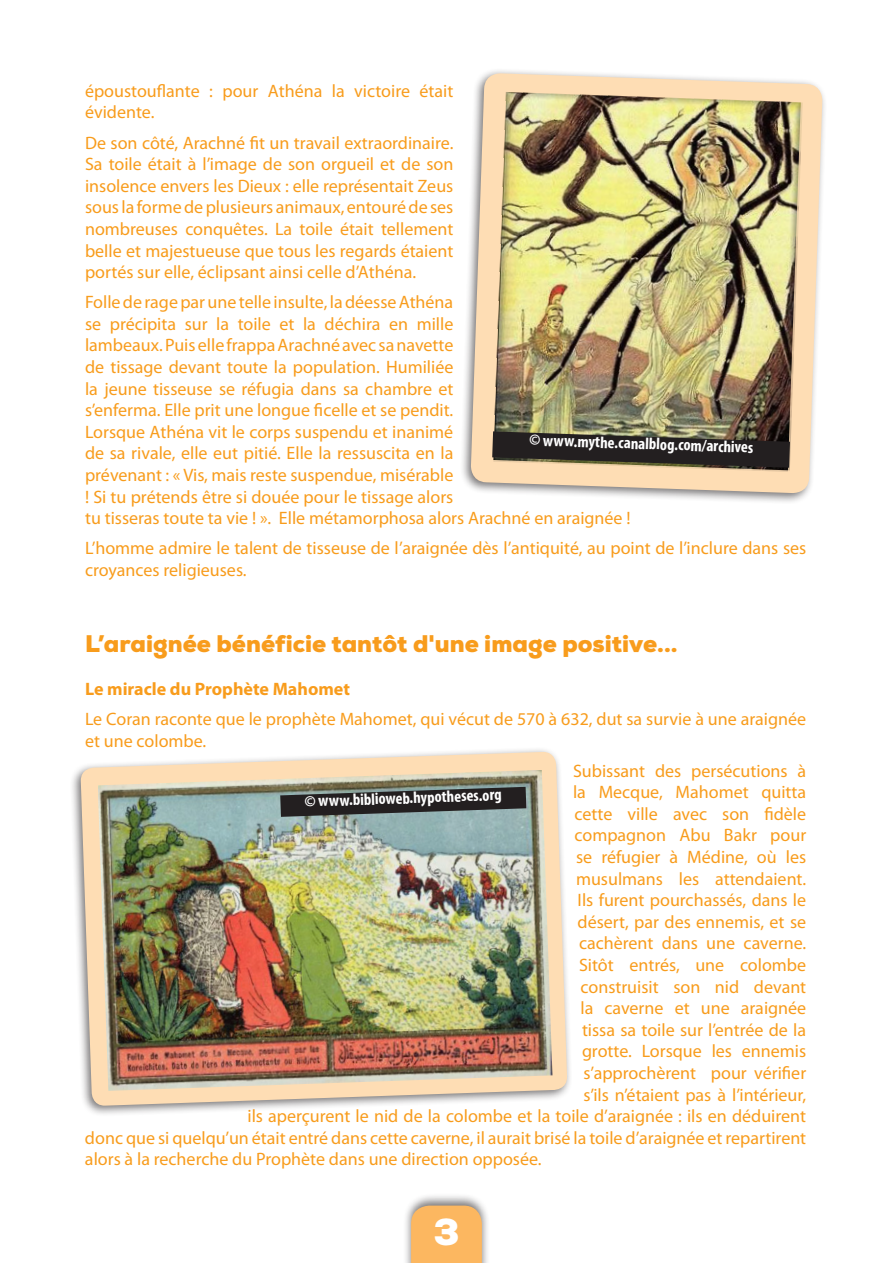
<style>
.page{position:relative;width:893px;height:1263px;background:#fff}
.page>*{position:absolute;margin:0;border:0;box-sizing:border-box;transform-origin:0 0}
.t1{font:900 37.5px "Nexa";color:#fff}
.t2{font:900 24px "Nexa";color:#f89c1c}
.t3{font:18px/21.6px "Myriad Pro";color:#f89c1c}
.t4{font:700 18px "Myriad Pro";color:#f89c1c}
.t5{font:700 condensed 16.5px "Myriad Pro";color:#fff}
</style>
<div class="page">
<div style="left:402px;top:1192px;width:88px;height:71px;background:#231f20;opacity:.6"></div>
<div style="left:411px;top:1205px;width:71px;height:58px;background:#fcb760"></div>
<div style="left:459px;top:67px;width:368px;height:437px;background:#231f20;opacity:.6"></div>
<svg style="left:470px;top:73px;width:353px;height:421px;fill:#feddb4"></svg>
<img style="left:493px;top:92px;width:310px;height:380px">
<svg style="left:492px;top:431px;width:298px;height:37px;background:#453f35"></svg>
<div style="left:69px;top:746px;width:503px;height:370px;background:#231f20;opacity:.6"></div>
<svg style="left:80px;top:751px;width:487px;height:355px;fill:#feddb4"></svg>
<img style="left:98px;top:770px;width:454px;height:321px">
<svg style="left:280px;top:787px;width:246px;height:30px;background:#404342"></svg>
<p class="t3" style="left:85px;top:80px;width:370px">époustouflante : pour Athéna la victoire était évidente.</p>
<p class="t3" style="left:85px;top:131px;width:370px;text-align:justify">De son côté, Arachné fit un travail extraordinaire.<br>Sa toile était à l’image de son orgueil et de son insolence envers les Dieux : elle représentait Zeus sous la forme de plusieurs animaux, entouré de ses nombreuses conquêtes. La toile était tellement belle et majestueuse que tous les regards étaient portés sur elle, éclipsant ainsi celle d’Athéna.</p>
<p class="t3" style="left:85px;top:291px;width:547px">Folle de rage par une telle insulte, la déesse Athéna<br>se précipita sur la toile et la déchira en mille<br>lambeaux. Puis elle frappa Arachné avec sa navette<br>de tissage devant toute la population. Humiliée<br>la jeune tisseuse se réfugia dans sa chambre et<br>s’enferma. Elle prit une longue ficelle et se pendit.<br>Lorsque Athéna vit le corps suspendu et inanimé<br>de sa rivale, elle eut pitié. Elle la ressuscita en la<br>prévenant : « Vis, mais reste suspendue, misérable<br>! Si tu prétends être si douée pour le tissage alors<br>tu tisseras toute ta vie ! ». Elle métamorphosa alors Arachné en araignée !</p>
<p class="t3" style="left:85px;top:537px;width:723px">L’homme admire le talent de tisseuse de l’araignée dès l’antiquité, au point de l’inclure dans ses croyances religieuses.</p>
<p class="t5" style="left:530px;top:429px;width:226px;rotate:2deg">© www.mythe.canalblog.com/archives</p>
<h2 class="t2" style="left:85px;top:628px;width:594px">L’araignée bénéficie tantôt d'une image positive...</h2>
<p class="t4" style="left:85px;top:677px;width:266px">Le miracle du Prophète Mahomet</p>
<p class="t3" style="left:85px;top:708px;width:723px">Le Coran raconte que le prophète Mahomet, qui vécut de 570 à 632, dut sa survie à une araignée et une colombe.</p>
<p class="t3" style="left:573px;top:759px;width:235px">Subissant des persécutions à</p>
<p class="t3" style="left:573px;top:781px;width:235px">la Mecque, Mahomet quitta</p>
<p class="t3" style="left:574px;top:803px;width:233px">cette ville avec son fidèle</p>
<p class="t3" style="left:574px;top:824px;width:233px">compagnon Abu Bakr pour</p>
<p class="t3" style="left:576px;top:846px;width:232px">se réfugier à Médine, où les</p>
<p class="t3" style="left:576px;top:867px;width:232px">musulmans les attendaient.</p>
<p class="t3" style="left:577px;top:889px;width:230px">Ils furent pourchassés, dans le</p>
<p class="t3" style="left:577px;top:911px;width:230px">désert, par des ennemis, et se</p>
<p class="t3" style="left:579px;top:932px;width:229px">cachèrent dans une caverne.</p>
<p class="t3" style="left:579px;top:954px;width:229px">Sitôt entrés, une colombe</p>
<p class="t3" style="left:580px;top:975px;width:227px">construisit son nid devant</p>
<p class="t3" style="left:580px;top:997px;width:227px">la caverne et une araignée</p>
<p class="t3" style="left:582px;top:1019px;width:226px">tissa sa toile sur l’entrée de la</p>
<p class="t3" style="left:582px;top:1040px;width:226px">grotte. Lorsque les ennemis</p>
<p class="t3" style="left:583px;top:1062px;width:224px">s’approchèrent pour vérifier</p>
<p class="t3" style="left:583px;top:1083px;width:224px">s’ils n’étaient pas à l’intérieur,</p>
<p class="t3" style="left:247px;top:1105px;width:560px">ils aperçurent le nid de la colombe et la toile d’araignée : ils en déduirent</p>
<p class="t3" style="left:85px;top:1127px;width:723px">donc que si quelqu’un était entré dans cette caverne, il aurait brisé la toile d’araignée et repartirent</p>
<p class="t3" style="left:85px;top:1148px;width:458px">alors à la recherche du Prophète dans une direction opposée.</p>
<p class="t5" style="left:304px;top:791px;width:199px;rotate:-2deg">© www.biblioweb.hypotheses.org</p>
<h1 class="t1" style="left:433px;top:1208px;width:28px">3</h1>
</div>
